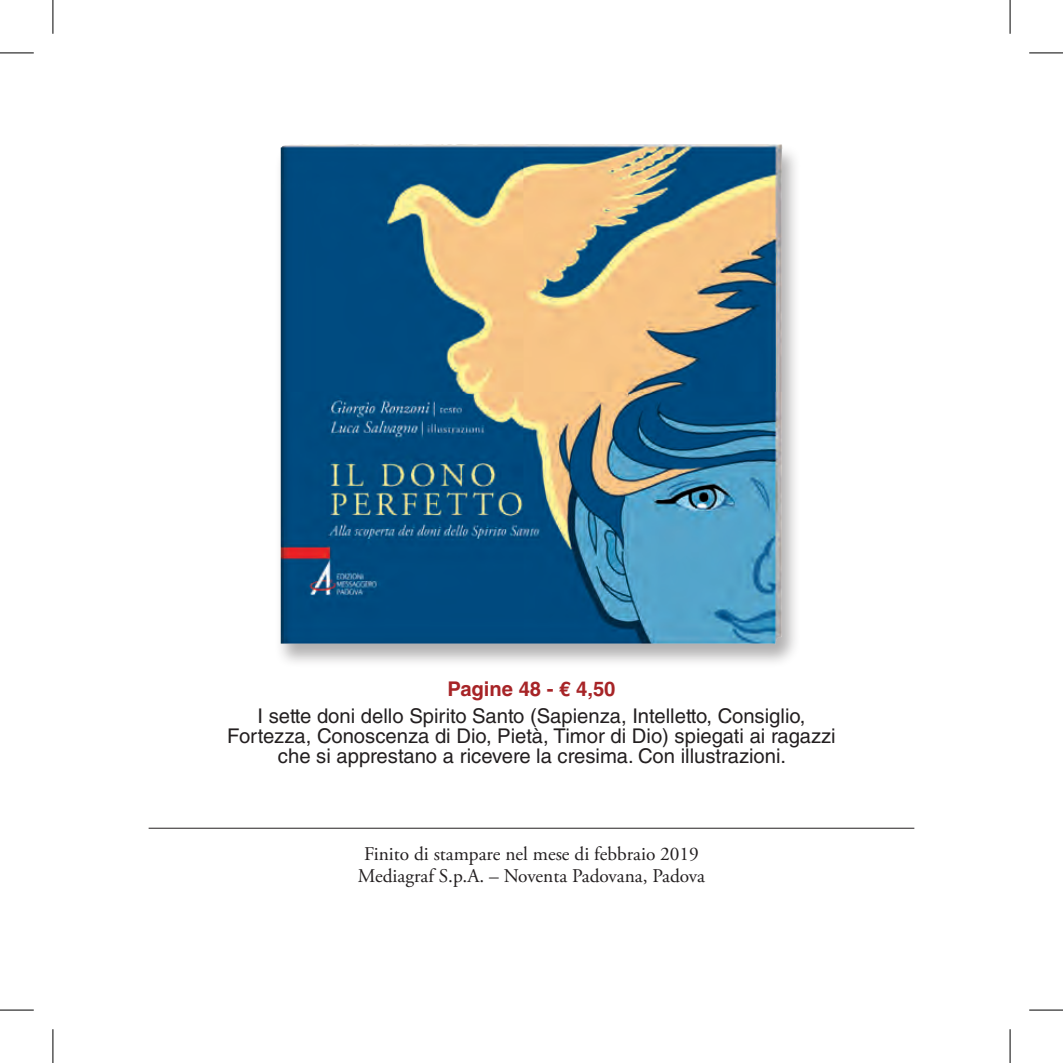
<style>
.page{position:relative;width:1063px;height:1063px;background:#fff}
.page>*{position:absolute;margin:0;border:0;box-sizing:border-box;transform-origin:0 0}
.t1{font:20.25px/20.2px "Helvetica LT Std";color:#231f20;text-align:center}
.t2{font:700 20.25px "Helvetica LT Std";color:#a72427}
.t3{font:19.35px/22.5px "Adobe Garamond Pro";color:#231f20;text-align:center}
</style>
<div class="page">
<div style="left:274px;top:144px;width:527px;height:524px;background:#231f20;opacity:.35"></div>
<img style="left:280px;top:144px;width:502px;height:500px">
<hr style="left:149px;top:827px;width:765px;height:1px;background:#231f20">
<hr style="left:0;top:53px;width:34px;height:1px;background:#000">
<hr style="left:1029px;top:53px;width:33px;height:1px;background:#000">
<hr style="left:0;top:1009px;width:34px;height:1px;background:#000">
<hr style="left:1029px;top:1009px;width:33px;height:1px;background:#000">
<hr style="left:53px;top:0;width:1px;height:34px;background:#000">
<hr style="left:53px;top:1029px;width:1px;height:33px;background:#000">
<hr style="left:1009px;top:0;width:1px;height:34px;background:#000">
<hr style="left:1009px;top:1029px;width:1px;height:33px;background:#000">
<p class="t2" style="left:447px;top:676px;width:170px">Pagine 48 - € 4,50</p>
<p class="t1" style="left:227px;top:705px;width:610px">I sette doni dello Spirito Santo (Sapienza, Intelletto, Consiglio,<br>Fortezza, Conoscenza di Dio, Pietà, Timor di Dio) spiegati ai ragazzi che si apprestano a ricevere la cresima. Con illustrazioni.</p>
<p class="t3" style="left:358px;top:843px;width:348px">Finito di stampare nel mese di febbraio 2019<br>Mediagraf S.p.A. – Noventa Padovana, Padova</p>
</div>
